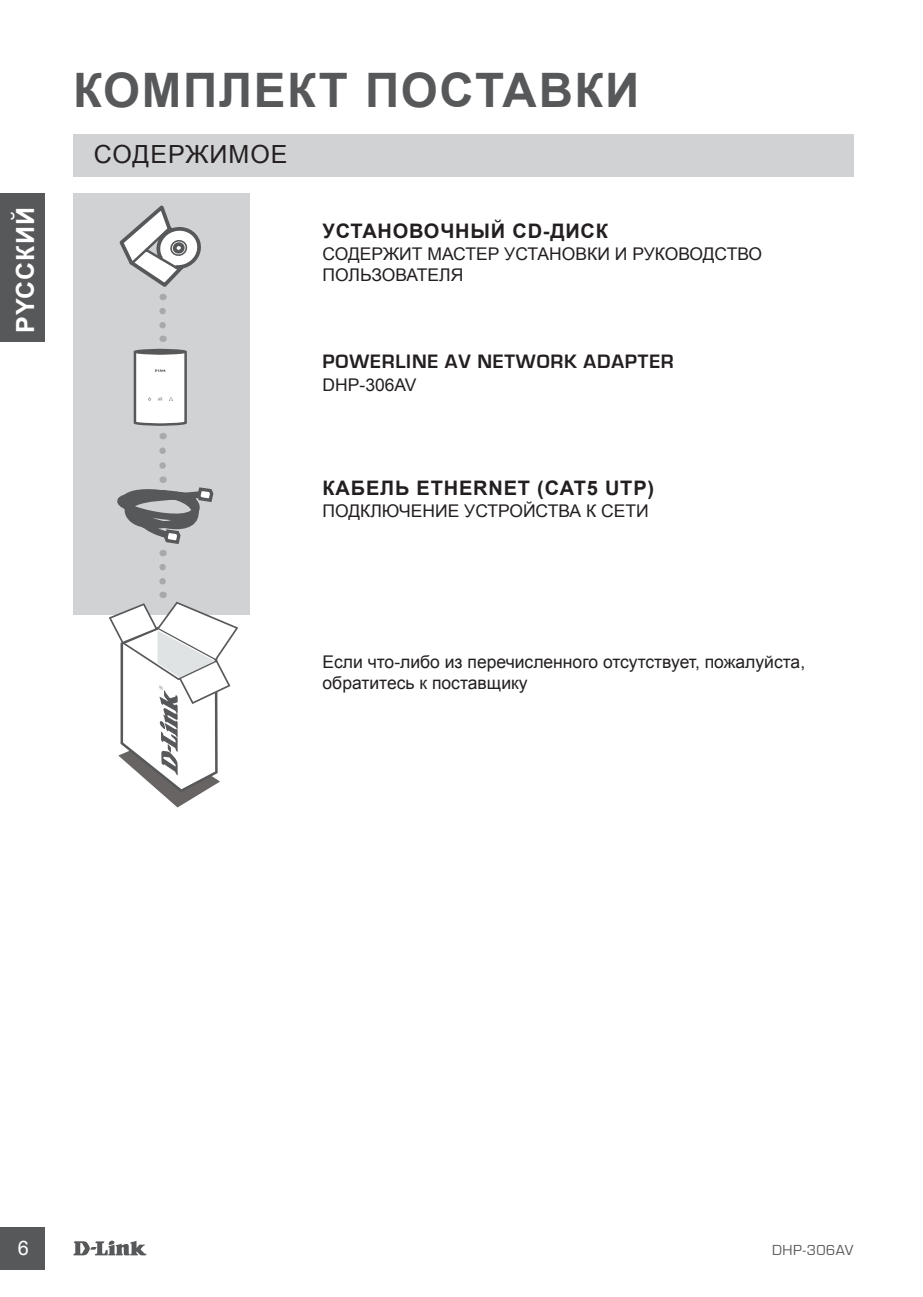
<style>
.page{position:relative;width:923px;height:1297px;background:#fff}
.page>*{position:absolute;margin:0;border:0;box-sizing:border-box;transform-origin:0 0}
.t1{font:700 47.5px "Arial";letter-spacing:.035em;color:#57585a}
.t2{font:25px "Arial";letter-spacing:.04em;color:#231f20}
.t3{font:700 25px "Arial";letter-spacing:.035em;color:#fff}
.t4{font:700 20px "Arial";letter-spacing:.04em;color:#231f20}
.t5{font:700 20px "Eurostile";letter-spacing:.04em;color:#231f20}
.t6{font:20px "Arial";color:#fff}
.t7{font:17.5px/21px "Arial";color:#231f20}
.t8{font:15px "Eurostile";letter-spacing:.035em;color:#57585a}
</style>
<div class="page">
<svg style="left:73px;top:1240px;width:74px;height:15px"></svg>
<div style="left:0;top:1227px;width:45px;height:43px;background:#57585a"></div>
<div style="left:0;top:193px;width:45px;height:148px;background:#57585a"></div>
<div style="left:73px;top:134px;width:780px;height:43px;background:#d1d2d4"></div>
<div style="left:73px;top:193px;width:177px;height:421px;background:#d1d2d4"></div>
<svg style="left:119px;top:205px;width:82px;height:95px"></svg>
<svg style="left:109px;top:567px;width:129px;height:240px"></svg>
<svg style="left:117px;top:451px;width:97px;height:105px"></svg>
<svg style="left:133px;top:311px;width:54px;height:115px"></svg>
<h2 class="t3" style="left:9px;top:333px;width:127px;rotate:-90deg">PYCCКИЙ</h2>
<h1 class="t1" style="left:73px;top:59px;width:567px">КОМПЛЕКТ ПОСТАВКИ</h1>
<h2 class="t2" style="left:94px;top:138px;width:19px">СОДЕ</h2>
<h2 class="t2" style="left:168px;top:138px;width:101px">РЖИМОЕ</h2>
<p class="t4" style="left:322px;top:218px;width:287px">УСТАНОВОЧНЫЙ CD-ДИСК</p>
<p class="t7" style="left:322px;top:244px;width:13px">СОДЕ</p>
<p class="t7" style="left:371px;top:244px;width:83px">РЖИТ МАСТЕ</p>
<p class="t7" style="left:487px;top:244px;width:30px">Р УСТАНОВК</p>
<p class="t7" style="left:597px;top:244px;width:59px">И И РУКОВОДСТВО</p>
<p class="t7" style="left:322px;top:265px;width:72px">ПОЛЬЗОВАТЕ</p>
<p class="t7" style="left:439px;top:265px;width:26px">ЛЯ</p>
<p class="t5" style="left:322px;top:351px;width:352px">POWERLINE AV NETWORK ADAPTER</p>
<p class="t7" style="left:322px;top:374px;width:96px">DHP-306AV</p>
<p class="t4" style="left:322px;top:475px;width:333px">КАБЕЛЬ ETHERNET (CAT5 UTP)</p>
<p class="t7" style="left:322px;top:501px;width:13px">ПОДК</p>
<p class="t7" style="left:370px;top:501px;width:106px">ЛЮЧЕНИЕ УСТ</p>
<p class="t7" style="left:498px;top:501px;width:25px">РОЙСТВА</p>
<p class="t7" style="left:586px;top:501px;width:28px">К СЕТ</p>
<p class="t7" style="left:636px;top:501px;width:14px">И</p>
<p class="t7" style="left:322px;top:651px;width:484px">Если что-либо из перечисленного отсутствует, пожалуйста, обратитесь к поставщику</p>
<p class="t6" style="left:18px;top:1235px;width:13px">6</p>
<p class="t8" style="left:771px;top:1242px;width:83px">DHP-306AV</p>
</div>
